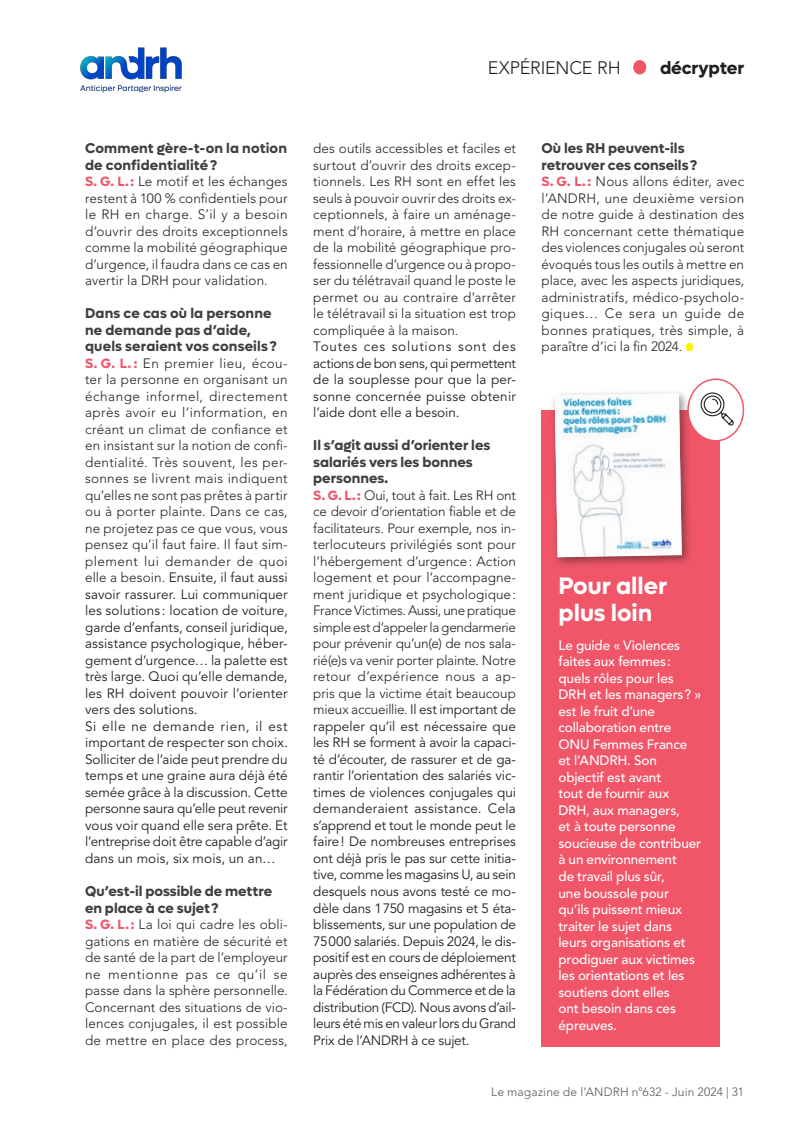
<style>
.page{position:relative;width:808px;height:1136px;background:#fff}
.page>*{position:absolute;margin:0;border:0;box-sizing:border-box;transform-origin:0 0}
.t1{font:700 24px/27px "Lufga";color:#fff}
.t2{font:300 18px "Avenir LT Pro";letter-spacing:-.01em;color:#231f20}
.t3{font:700 18px "Lufga";letter-spacing:-.01em;color:#231f20}
.t4{font:700 14.25px/16.5px "Lufga";color:#3e3e3f}
.t5{font:13.5px/16.5px "Avenir LT Pro";letter-spacing:.005em;color:#231f20;text-align:justify}
.t6{font:300 13.5px/16.5px "Avenir LT Pro";letter-spacing:.01em;color:#231f20;text-align:justify}
.t7{font:500 13.5px/16.5px "Avenir LT Pro";letter-spacing:-.01em;color:#fff}
.t8{font:300 12px "Avenir LT Pro";letter-spacing:.015em;color:#57585a}
.s1{font-family:"Lufga";font-weight:700;color:#f05568}
.s2{font-weight:300}
</style>
<div class="page">
<div style="left:633px;top:60px;width:13px;height:14px;background:#f05568;border-radius:50%"></div>
<div style="left:541px;top:410px;width:179px;height:636px;background:#f05568"></div>
<div style="left:688px;top:379px;width:55px;height:62px;background:#fff;border-radius:50%"></div>
<div style="left:687px;top:378px;width:57px;height:63px;border:2px solid #f05568;border-radius:50%"></div>
<svg style="left:700px;top:392px;width:34px;height:34px"></svg>
<div style="left:549px;top:388px;width:144px;height:180px;background:#231f20;opacity:.5"></div>
<img style="left:555px;top:393px;width:127px;height:164px">
<div style="left:685px;top:343px;width:8px;height:8px;background:#fff101;border-radius:50%"></div>
<img style="left:81px;top:47px;width:101px;height:45px">
<h2 class="t2" style="left:488px;top:58px;width:135px">EXPÉRIENCE RH</h2>
<h2 class="t3" style="left:660px;top:57px;width:86px">décrypter</h2>
<p class="t4" style="left:85px;top:140px;width:203px">Comment gère-t-on la notion de confidentialité?</p>
<p class="t6" style="left:85px;top:173px;width:204px"><span class="s1">S. G. L.:</span> Le motif et les échanges restent à 100 % confidentiels pour le RH en charge. S’il y a besoin d’ouvrir des droits exceptionnels comme la mobilité géographique d’urgence, il faudra dans ce cas en avertir la DRH pour validation.</p>
<p class="t4" style="left:85px;top:305px;width:193px">Dans ce cas où la personne ne demande pas d’aide, quels seraient vos conseils ?</p>
<p class="t5" style="left:85px;top:355px;width:204px;text-align:left"><span class="s1">S. G. L. :</span> <span class="s2">En premier lieu, écou&shy;ter la personne en organisant un échange informel, directement après avoir eu l’information, en créant un climat de confiance et en insistant sur la notion de confi&shy;dentialité. Très souvent, les per&shy;sonnes se livrent mais indiquent qu’elles ne sont pas prêtes à partir ou à porter plainte. Dans ce cas, ne projetez pas ce que vous, vous pensez qu’il faut faire. Il faut sim&shy;plement lui demander de quoi elle a besoin.</span> Ensuite, il faut aussi savoir rassurer. Lui communiquer les solutions : location de voiture, garde d’enfants, conseil juridique, assistance psychologique, héber&shy;gement d’urgence… la palette est très large. Quoi qu’elle demande, les RH doivent pouvoir l’orienter vers des solutions.<br>Si elle ne demande rien, il est important de respecter son choix.<br>Solliciter de l’aide peut prendre du temps et une graine aura déjà été semée grâce à la discussion. Cette personne saura qu’elle peut revenir vous voir quand elle sera prête. Et l’entreprise doit être capable d’agir dans un mois, six mois, un an…</p>
<p class="t4" style="left:85px;top:882px;width:189px">Qu’est-il possible de mettre en place à ce sujet?</p>
<p class="t6" style="left:85px;top:916px;width:204px"><span class="s1">S. G. L.:</span> La loi qui cadre les obli&shy;gations en matière de sécurité et de santé de la part de l’employeur ne mentionne pas ce qu’il se passe dans la sphère personnelle.<br>Concernant des situations de vio&shy;lences conjugales, il est possible de mettre en place des process,</p>
<p class="t6" style="left:313px;top:140px;width:204px">des outils accessibles et faciles et surtout d’ouvrir des droits excep&shy;tionnels. Les RH sont en effet les seuls à pouvoir ouvrir des droits ex&shy;ceptionnels, à faire un aménage&shy;ment d’horaire, à mettre en place de la mobilité géographique pro&shy;fessionnelle d’urgence ou à propo&shy;ser du télétravail quand le poste le permet ou au contraire d’arrêter le télétravail si la situation est trop compliquée à la maison.</p>
<p class="t5" style="left:313px;top:338px;width:204px">Toutes ces solutions sont des actions de bon sens, qui permettent de la souplesse pour que la per&shy;sonne concernée puisse obtenir l’aide dont elle a besoin.</p>
<p class="t4" style="left:313px;top:437px;width:179px">Il s’agit aussi d’orienter les salariés vers les bonnes personnes.</p>
<p class="t5" style="left:313px;top:487px;width:204px"><span class="s1">S. G. L.:</span> <span class="s2">Oui, tout à fait. Les RH ont ce devoir d’orientation fiable et de facilitateurs. Pour exemple, nos in&shy;terlocuteurs privilégiés sont pour l’hébergement d’urgence: Action logement et pour l’accompagne&shy;ment juridique et psychologique:<br>France Victimes. Aussi, une pratique simple est d’appeler la gendarmerie pour prévenir qu’un(e) de nos sala&shy;rié(e)s va venir porter plainte. Notre retour d’expérience nous a ap&shy;pris que la victime était beaucoup mieux accueillie.</span> Il est important de rappeler qu’il est nécessaire que les RH se forment à avoir la capaci&shy;té d’écouter, de rassurer et de ga&shy;rantir l’orientation des salariés vic&shy;times de violences conjugales qui demanderaient assistance. Cela s’apprend et tout le monde peut le faire! De nombreuses entreprises ont déjà pris le pas sur cette initia&shy;tive, comme les magasins U, au sein desquels nous avons testé ce mo&shy;dèle dans 1750 magasins et 5 éta&shy;blissements, sur une population de 75000 salariés. Depuis 2024, le dis&shy;positif est en cours de déploiement auprès des enseignes adhérentes à la Fédération du Commerce et de la distribution (FCD). Nous avons d’ail&shy;leurs été mis en valeur lors du Grand Prix de l’ANDRH à ce sujet.</p>
<p class="t4" style="left:541px;top:140px;width:157px">Où les RH peuvent-ils retrouver ces conseils?</p>
<p class="t6" style="left:541px;top:173px;width:204px"><span class="s1">S. G. L.:</span> Nous allons éditer, avec l’ANDRH, une deuxième version de notre guide à destination des RH concernant cette thématique des violences conjugales où seront évoqués tous les outils à mettre en place, avec les aspects juridiques, administratifs, médico-psycholo&shy;giques… Ce sera un guide de bonnes pratiques, très simple, à paraître d’ici la fin 2024.</p>
<h1 class="t1" style="left:558px;top:571px;width:110px">Pour aller plus loin</h1>
<p class="t7" style="left:558px;top:637px;width:144px">Le guide « Violences faites aux femmes: quels rôles pour les<br>DRH et les managers? » est le fruit d’une collaboration entre<br>ONU Femmes France et l’ANDRH. Son objectif est avant<br>tout de fournir aux<br>DRH, aux managers,<br>et à toute personne soucieuse de contribuer à un environnement<br>de travail plus sûr,<br>une boussole pour qu’ils puissent mieux traiter le sujet dans leurs organisations et prodiguer aux victimes les orientations et les soutiens dont elles<br>ont besoin dans ces épreuves.</p>
<p class="t8" style="left:491px;top:1084px;width:254px">Le magazine de l’ANDRH n°632 - Juin 2024 | 31</p>
</div>
